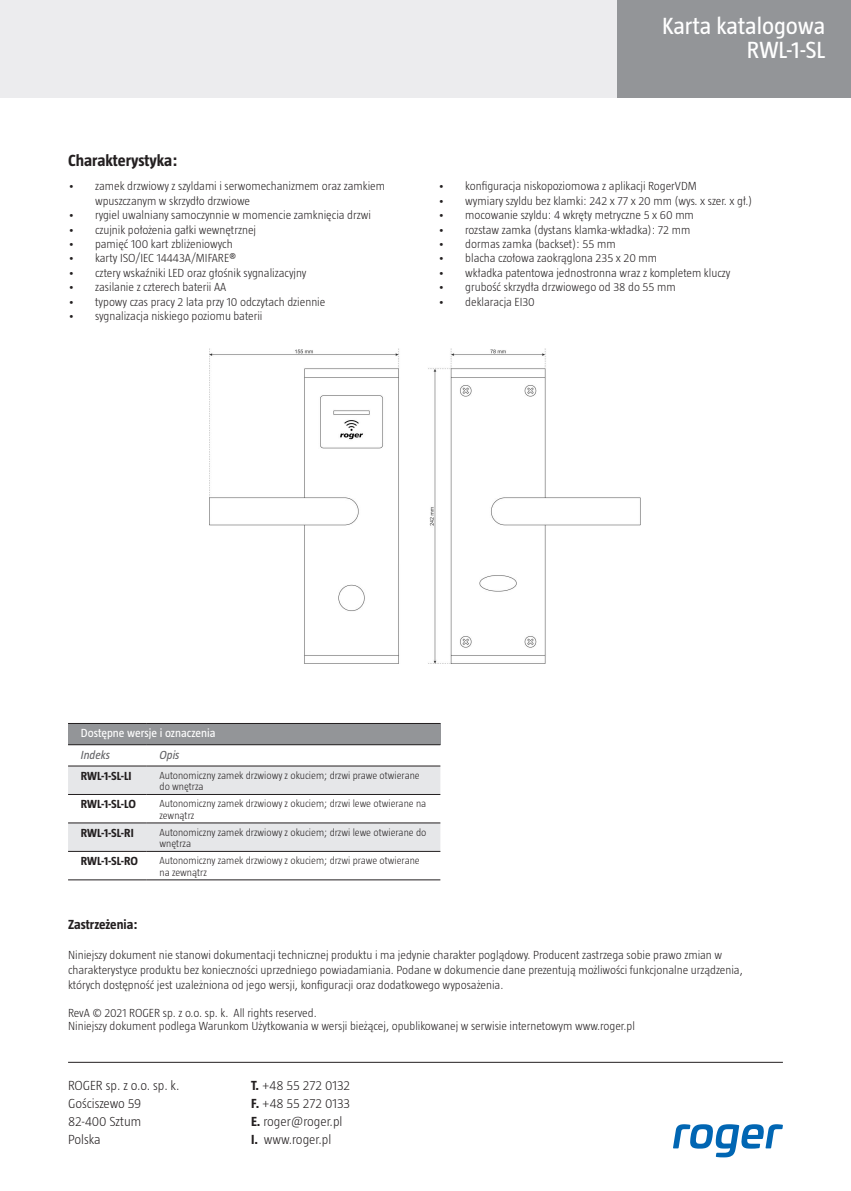
<style>
.page{position:relative;width:851px;height:1191px;background:#fff}
.page>*{position:absolute;margin:0;border:0;box-sizing:border-box;transform-origin:0 0}
.t1{font:24px/24px "Taz";color:#fff;text-align:right}
.t2{font:300 24px/24px "Taz";color:#fff;text-align:right}
.t3{font:700 16.5px "Taz";color:#231f20}
.t4{font:300 13.5px/18px "Taz";color:#231f20}
.t5{font:700 13.5px "Taz";color:#231f20}
.t6{font:300 12px/15px "Taz";color:#231f20}
.t7{font:700 12px "Taz";color:#231f20}
.t8{font:12px "Taz";color:#fff}
.t9{font:italic 12px "Taz";color:#636366}
.t10{font:300 10.5px/11.6px "Taz";color:#231f20}
.s1{font-weight:700}
</style>
<div class="page">
<div style="left:612px;top:0;width:238px;height:98px;background:#939598"></div>
<div style="left:0;top:0;width:616px;height:98px;background:#ececee"></div>
<svg style="left:673px;top:1124px;width:109px;height:33px"></svg>
<div style="left:68px;top:723px;width:372px;height:21px;background:#939598"></div>
<svg style="left:68px;top:766px;width:372px;height:85px"></svg>
<hr style="left:68px;top:744px;width:79px;height:1px;background:#231f20">
<hr style="left:147px;top:744px;width:293px;height:1px;background:#231f20">
<hr style="left:68px;top:765px;width:79px;height:1px;background:#231f20">
<hr style="left:147px;top:765px;width:293px;height:1px;background:#231f20">
<hr style="left:68px;top:723px;width:79px;height:1px;background:#231f20">
<hr style="left:147px;top:723px;width:293px;height:1px;background:#231f20">
<hr style="left:68px;top:822px;width:79px;height:1px;background:#231f20">
<hr style="left:147px;top:822px;width:293px;height:1px;background:#231f20">
<hr style="left:68px;top:794px;width:79px;height:1px;background:#231f20">
<hr style="left:147px;top:794px;width:293px;height:1px;background:#231f20">
<hr style="left:68px;top:851px;width:79px;height:1px;background:#231f20">
<hr style="left:147px;top:851px;width:293px;height:1px;background:#231f20">
<hr style="left:68px;top:879px;width:79px;height:1px;background:#231f20">
<hr style="left:147px;top:879px;width:293px;height:1px;background:#231f20">
<hr style="left:68px;top:1062px;width:714px;height:1px;background:#231f20">
<img style="left:210px;top:349px;width:431px;height:315px">
<h2 class="t3" style="left:68px;top:151px;width:111px">Charakterystyka:</h2>
<p class="t6" style="left:95px;top:179px;width:291px;line-height:14.4px;text-indent:-27px">• zamek drzwiowy z szyldami i serwomechanizmem oraz zamkiem wpuszczanym w skrzydło drzwiowe</p>
<p class="t6" style="left:68px;top:207px;width:304px">• rygiel uwalniany samoczynnie w momencie zamknięcia drzwi</p>
<p class="t6" style="left:68px;top:222px;width:189px">• czujnik położenia gałki wewnętrznej</p>
<p class="t6" style="left:68px;top:236px;width:166px">• pamięć 100 kart zbliżeniowych</p>
<p class="t6" style="left:68px;top:251px;width:170px">• karty ISO/IEC 14443A/MIFARE®</p>
<p class="t6" style="left:68px;top:265px;width:240px">• cztery wskaźniki LED oraz głośnik sygnalizacyjny</p>
<p class="t6" style="left:68px;top:279px;width:160px">• zasilanie z czterech baterii AA</p>
<p class="t6" style="left:68px;top:294px;width:259px">• typowy czas pracy 2 lata przy 10 odczytach dziennie</p>
<p class="t6" style="left:68px;top:308px;width:196px">• sygnalizacja niskiego poziomu baterii</p>
<h1 class="t1" style="left:662px;top:14px;width:165px">Karta katalogowa<br>RWL-1-SL</h1>
<h1 class="t2" style="left:686px;top:20px;width:136px">Kontrolery serii<br>PRxx1</h1>
<p class="t6" style="left:438px;top:179px;width:260px">• konfiguracja niskopoziomowa z aplikacji RogerVDM</p>
<p class="t6" style="left:438px;top:193px;width:315px">• wymiary szyldu bez klamki: 242 x 77 x 20 mm (wys. x szer. x gł.)</p>
<p class="t6" style="left:438px;top:207px;width:257px">• mocowanie szyldu: 4 wkręty metryczne 5 x 60 mm</p>
<p class="t6" style="left:438px;top:222px;width:253px">• rozstaw zamka (dystans klamka-wkładka): 72 mm</p>
<p class="t6" style="left:438px;top:236px;width:179px">• dormas zamka (backset): 55 mm</p>
<p class="t6" style="left:438px;top:251px;width:220px">• blacha czołowa zaokrąglona 235 x 20 mm</p>
<p class="t6" style="left:438px;top:265px;width:293px">• wkładka patentowa jednostronna wraz z kompletem kluczy</p>
<p class="t6" style="left:438px;top:279px;width:239px">• grubość skrzydła drzwiowego od 38 do 55 mm</p>
<p class="t6" style="left:438px;top:294px;width:98px">• deklaracja EI30</p>
<p class="t8" style="left:81px;top:726px;width:136px">Dostępne wersje i oznaczenia</p>
<p class="t9" style="left:81px;top:748px;width:31px">Indeks</p>
<p class="t9" style="left:159px;top:748px;width:22px">Opis</p>
<p class="t7" style="left:81px;top:769px;width:52px">RWL-1-SL-LI</p>
<p class="t10" style="left:159px;top:769px;width:262px">Autonomiczny zamek drzwiowy z okuciem; drzwi prawe otwierane do wnętrza</p>
<p class="t7" style="left:81px;top:797px;width:57px">RWL-1-SL-LO</p>
<p class="t10" style="left:159px;top:797px;width:268px">Autonomiczny zamek drzwiowy z okuciem; drzwi lewe otwierane na zewnątrz</p>
<p class="t7" style="left:81px;top:826px;width:54px">RWL-1-SL-RI</p>
<p class="t10" style="left:159px;top:826px;width:268px">Autonomiczny zamek drzwiowy z okuciem; drzwi lewe otwierane do wnętrza</p>
<p class="t7" style="left:81px;top:854px;width:59px">RWL-1-SL-RO</p>
<p class="t10" style="left:159px;top:854px;width:262px">Autonomiczny zamek drzwiowy z okuciem; drzwi prawe otwierane na zewnątrz</p>
<p class="t5" style="left:68px;top:916px;width:71px">Zastrzeżenia:</p>
<p class="t6" style="left:68px;top:946px;width:676px">Niniejszy dokument nie stanowi dokumentacji technicznej produktu i ma jedynie charakter poglądowy. Producent zastrzega sobie prawo zmian w charakterystyce produktu bez konieczności uprzedniego powiadamiania. Podane w dokumencie dane prezentują możliwości funkcjonalne urządzenia, których dostępność jest uzależniona od jego wersji, konfiguracji oraz dodatkowego wyposażenia.</p>
<p class="t6" style="left:68px;top:1006px;width:568px;line-height:13.2px">RevA © 2021 ROGER sp. z o.o. sp. k. All rights reserved.<br>Niniejszy dokument podlega Warunkom Użytkowania w wersji bieżącej, opublikowanej w serwisie internetowym www.roger.pl</p>
<p class="t4" style="left:68px;top:1076px;width:113px">ROGER sp. z o.o. sp. k.<br>Gościszewo 59<br>82-400 Sztum<br>Polska</p>
<p class="t4" style="left:251px;top:1076px;width:101px"><span class="s1">T.</span> +48 55 272 0132<br><span class="s1">F.</span> +48 55 272 0133<br><span class="s1">E.</span> roger@roger.pl<br><span class="s1">I.</span> www.roger.pl</p>
</div>
